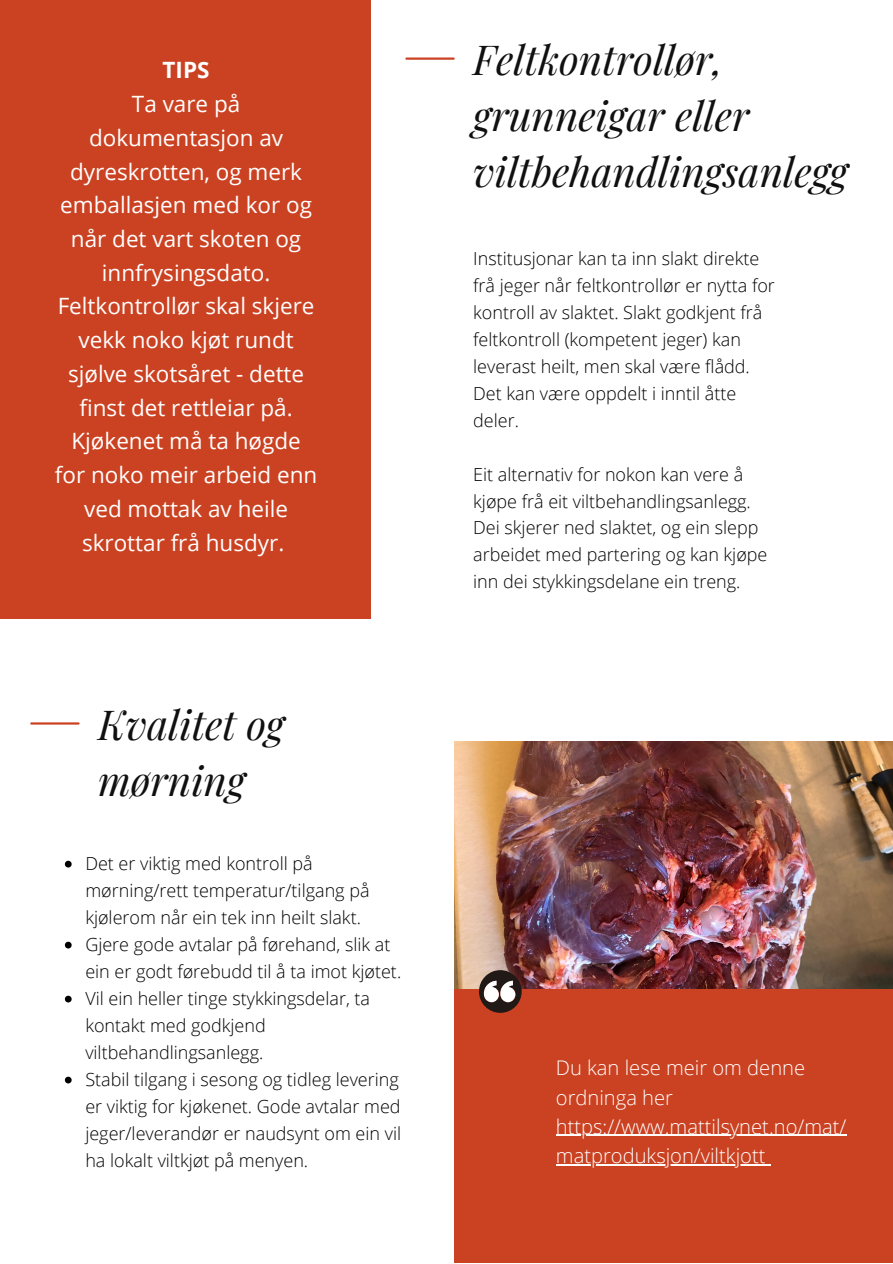
<style>
.page{position:relative;width:893px;height:1264px;background:#fff}
.page>*{position:absolute;margin:0;border:0;box-sizing:border-box;transform-origin:0 0}
.t1{font:italic 40.5px/56.2px "Playfair Display";color:#101010}
.t2{font:22.5px/33.8px "Open Sans";color:#fff;text-align:center}
.t3{font:700 22.5px "Open Sans";color:#fff}
.t4{font:300 20.1px/29.2px "Open Sans";color:#fff}
.t5{font:300 18px/27px "Open Sans";color:#000}
</style>
<div class="page">
<img style="left:454px;top:741px;width:438px;height:248px">
<div style="left:454px;top:989px;width:438px;height:273px;background:#cb4222"></div>
<svg style="left:479px;top:970px;width:42px;height:42px;background:#78635d"></svg>
<hr style="left:406px;top:57px;width:47px;height:3px;background:#cb4222">
<hr style="left:31px;top:722px;width:47px;height:2px;background:#cb4222">
<div style="left:0;top:0;width:371px;height:619px;background:#cb4222"></div>
<hr style="left:556px;top:1134px;width:290px;height:1px;background:#fff">
<hr style="left:556px;top:1164px;width:209px;height:1px;background:#fff">
<svg style="left:65px;top:860px;width:7px;height:7px"></svg>
<svg style="left:65px;top:941px;width:7px;height:7px"></svg>
<svg style="left:65px;top:995px;width:7px;height:7px"></svg>
<svg style="left:65px;top:1076px;width:7px;height:7px"></svg>
<p class="t3" style="left:163px;top:54px;width:48px">TIPS</p>
<p class="t2" style="left:55px;top:86px;width:264px">Ta vare på dokumentasjon av dyreskrotten, og merk emballasjen med kor og når det vart skoten og innfrysingsdato.<br>Feltkontrollør skal skjere vekk noko kjøt rundt sjølve skotsåret - dette finst det rettleiar på.<br>Kjøkenet må ta høgde for noko meir arbeid enn ved mottak av heile skrottar frå husdyr.</p>
<p class="t1" style="left:98px;top:694px;width:188px">Kvalitet og mørning</p>
<p class="t5" style="left:85px;top:849px;width:286px">Det er viktig med kontroll på mørning/rett temperatur/tilgang på kjølerom når ein tek inn heilt slakt.</p>
<p class="t5" style="left:85px;top:930px;width:317px">Gjere gode avtalar på førehand, slik at ein er godt førebudd til å ta imot kjøtet.</p>
<p class="t5" style="left:85px;top:984px;width:286px">Vil ein heller tinge stykkingsdelar, ta kontakt med godkjend viltbehandlingsanlegg.</p>
<p class="t5" style="left:85px;top:1065px;width:317px">Stabil tilgang i sesong og tidleg levering er viktig for kjøkenet. Gode avtalar med jeger/leverandør er naudsynt om ein vil ha lokalt viltkjøt på menyen.</p>
<p class="t1" style="left:473px;top:30px;width:376px">Feltkontrollør, grunneigar eller viltbehandlingsanlegg</p>
<p class="t5" style="left:473px;top:244px;width:303px">Institusjonar kan ta inn slakt direkte frå jeger når feltkontrollør er nytta for kontroll av slaktet. Slakt godkjent frå feltkontroll (kompetent jeger) kan leverast heilt, men skal være flådd.</p>
<p class="t5" style="left:473px;top:379px;width:264px">Det kan være oppdelt i inntil åtte deler.</p>
<p class="t5" style="left:473px;top:460px;width:279px">Eit alternativ for nokon kan vere å kjøpe frå eit viltbehandlingsanlegg.</p>
<p class="t5" style="left:473px;top:514px;width:296px">Dei skjerer ned slaktet, og ein slepp arbeidet med partering og kan kjøpe inn dei stykkingsdelane ein treng.</p>
<p class="t4" style="left:556px;top:1052px;width:292px">Du kan lese meir om denne ordninga her https://www.mattilsynet.no/mat/ matproduksjon/viltkjott</p>
</div>
